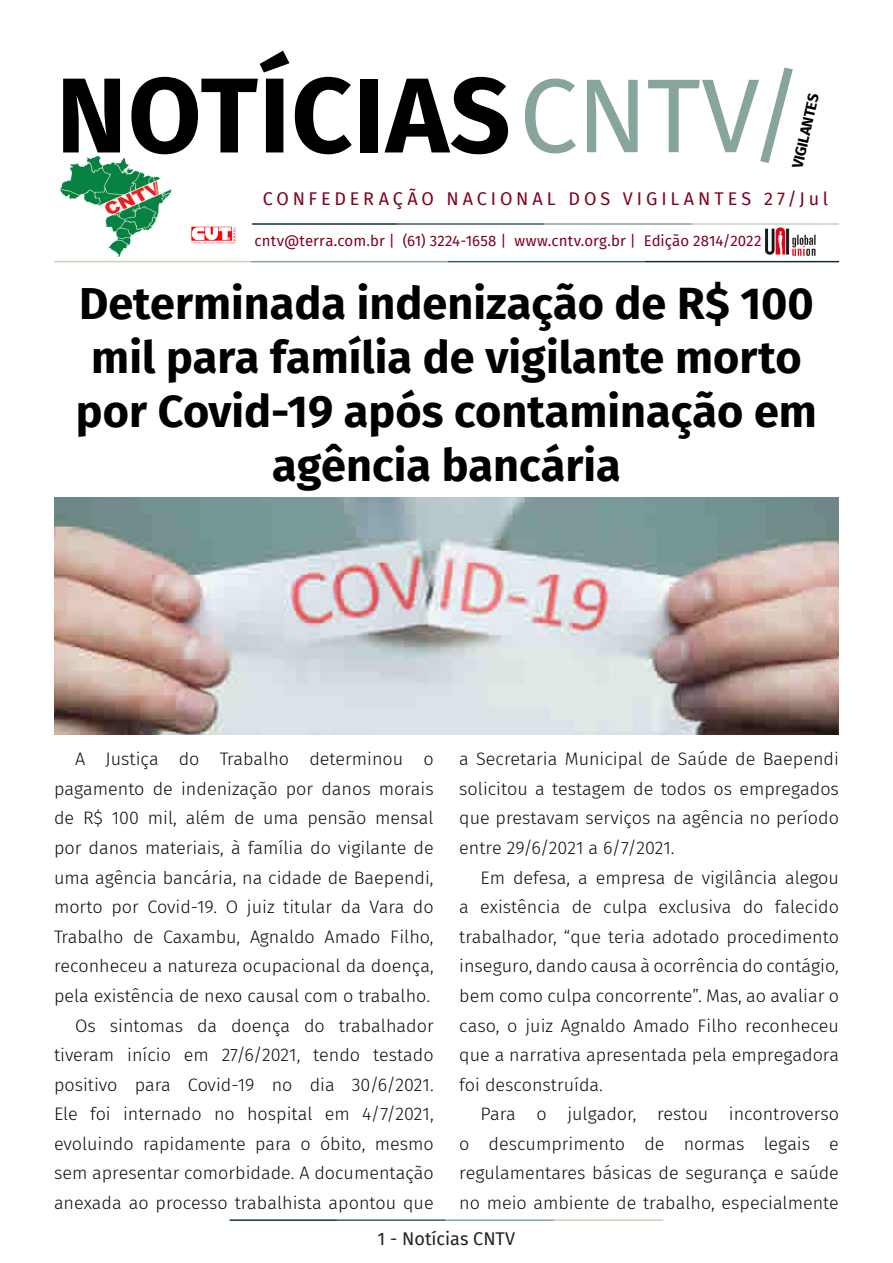
<style>
.page{position:relative;width:893px;height:1263px;background:#fff}
.page>*{position:absolute;margin:0;border:0;box-sizing:border-box;transform-origin:0 0}
.t1{font:700 106.5px "Fira Sans";letter-spacing:.01em;color:#000}
.t2{font:700 45px/54px "Fira Sans";color:#000001;text-align:center}
.t3{font:300 18px/29.5px "Fira Sans";color:#080d0b;text-align:justify}
.t4{font:18px "Fira Sans";letter-spacing:.215em;color:#7e0220}
.t5{font:18px "Fira Sans";color:#231f20}
.t6{font:15px "Fira Sans";letter-spacing:.005em;color:#7e0220}
.t7{font:700 15px "Fira Sans";color:#000001}
.s1{font-weight:400;font-size:105px;color:#87a59a}
</style>
<div class="page">
<hr style="left:230px;top:1219px;width:107px;height:2px;background:#0e323f">
<hr style="left:337px;top:1219px;width:109px;height:2px;background:#3a5f6d">
<hr style="left:446px;top:1219px;width:109px;height:2px;background:#87a59a">
<hr style="left:555px;top:1219px;width:108px;height:2px;background:#c6d5b7">
<img style="left:764px;top:227px;width:54px;height:34px">
<hr style="left:252px;top:223px;width:145px;height:2px;background:#0e323f">
<hr style="left:397px;top:223px;width:147px;height:2px;background:#3a5f6d">
<hr style="left:544px;top:223px;width:148px;height:2px;background:#87a59a">
<hr style="left:692px;top:223px;width:147px;height:2px;background:#c6d5b7">
<hr style="left:645px;top:261px;width:194px;height:1px;background:#0e323f">
<hr style="left:448px;top:261px;width:197px;height:1px;background:#3a5f6d">
<hr style="left:251px;top:261px;width:197px;height:1px;background:#87a59a">
<hr style="left:54px;top:261px;width:197px;height:1px;background:#c6d5b7">
<img style="left:61px;top:157px;width:110px;height:100px">
<img style="left:191px;top:226px;width:45px;height:18px">
<img style="left:54px;top:497px;width:785px;height:237px">
<p class="t1" style="left:56px;top:26px;width:749px">NOTÍCIAS<span class="s1">CNTV/</span></p>
<p class="t7" style="left:785px;top:165px;width:77px;rotate:-77deg">VIGILANTES</p>
<p class="t4" style="left:263px;top:185px;width:567px">CONFEDERAÇÃO NACIONAL DOS VIGILANTES 27/Jul</p>
<p class="t6" style="left:254px;top:230px;width:508px">cntv@terra.com.br | (61) 3224-1658 | www.cntv.org.br | Edição 2814/2022</p>
<p class="t2" style="left:76px;top:273px;width:742px">Determinada indenização de R$ 100 mil para família de vigilante morto por Covid-19 após contaminação em agência bancária</p>
<p class="t3" style="left:54px;top:744px;width:381px;text-indent:21px">A Justiça do Trabalho determinou o pagamento de indenização por danos morais de R$ 100 mil, além de uma pensão mensal por danos materiais, à família do vigilante de uma agência bancária, na cidade de Baependi, morto por Covid-19. O juiz titular da Vara do Trabalho de Caxambu, Agnaldo Amado Filho, reconheceu a natureza ocupacional da doença, pela existência de nexo causal com o trabalho.</p>
<p class="t3" style="left:54px;top:1010px;width:381px;text-indent:21px">Os sintomas da doença do trabalhador tiveram início em 27/6/2021, tendo testado positivo para Covid-19 no dia 30/6/2021.<br>Ele foi internado no hospital em 4/7/2021, evoluindo rapidamente para o óbito, mesmo sem apresentar comorbidade. A documentação anexada ao processo trabalhista apontou que</p>
<p class="t3" style="left:459px;top:744px;width:381px">a Secretaria Municipal de Saúde de Baependi solicitou a testagem de todos os empregados que prestavam serviços na agência no período entre 29/6/2021 a 6/7/2021.</p>
<p class="t3" style="left:459px;top:862px;width:381px;text-indent:21px">Em defesa, a empresa de vigilância alegou a existência de culpa exclusiva do falecido trabalhador, “que teria adotado procedimento inseguro, dando causa à ocorrência do contágio, bem como culpa concorrente”. Mas, ao avaliar o caso, o juiz Agnaldo Amado Filho reconheceu que a narrativa apresentada pela empregadora foi desconstruída.</p>
<p class="t3" style="left:459px;top:1099px;width:381px;text-indent:21px">Para o julgador, restou incontroverso o descumprimento de normas legais e regulamentares básicas de segurança e saúde no meio ambiente de trabalho, especialmente</p>
<p class="t5" style="left:378px;top:1225px;width:139px">1 - Notícias CNTV</p>
</div>
